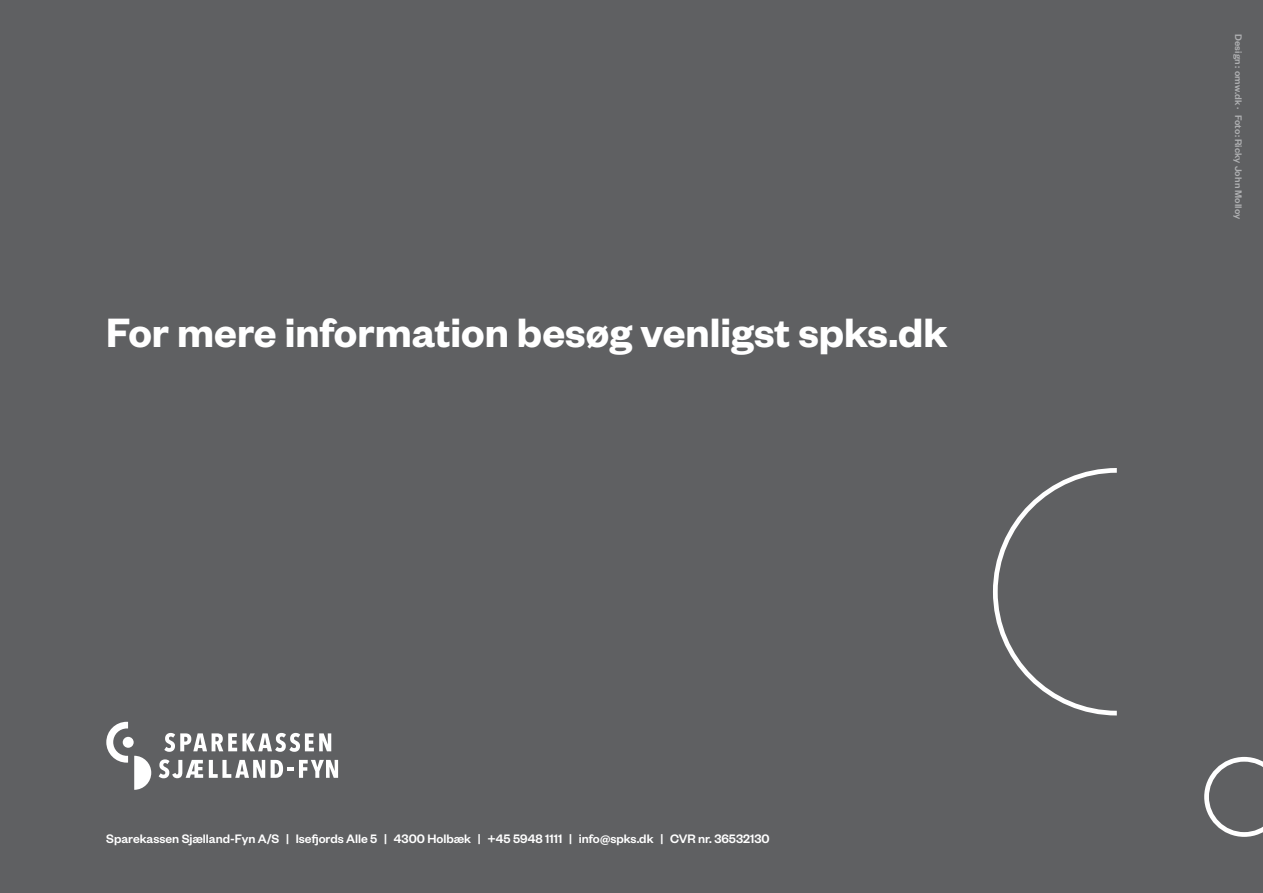
<style>
.page{position:relative;width:1263px;height:893px;background:#5f6062}
.page>*{position:absolute;margin:0;border:0;box-sizing:border-box;transform-origin:0 0}
.t1{font:600 45px "Founders Grotesk";color:#fff}
.t2{font:500 13.5px "Founders Grotesk";color:#fff}
.t3{font:500 10.5px "Founders Grotesk";letter-spacing:.01em;color:#d3d4d6}
</style>
<div class="page">
<svg style="left:993px;top:468px;width:270px;height:369px"></svg>
<svg style="left:164px;top:733px;width:167px;height:19px"></svg>
<svg style="left:159px;top:759px;width:44px;height:19px"></svg>
<svg style="left:209px;top:760px;width:56px;height:18px"></svg>
<div style="left:123px;top:737px;width:11px;height:11px;background:#fff;border-radius:50%"></div>
<svg style="left:106px;top:722px;width:22px;height:41px"></svg>
<svg style="left:134px;top:756px;width:17px;height:34px"></svg>
<svg style="left:271px;top:760px;width:67px;height:18px"></svg>
<h1 class="t1" style="left:106px;top:304px;width:842px">For mere information besøg venligst spks.dk</h1>
<p class="t2" style="left:106px;top:830px;width:665px">Sparekassen Sjælland-Fyn A/S | Isefjords Alle 5 | 4300 Holbæk | +45 5948 1111 | info@spks.dk | CVR nr. 36532130</p>
<p class="t3" style="left:1245px;top:34px;width:187px;rotate:90deg">Design : omw.dk · Foto: Ricky John Molloy</p>
</div>
